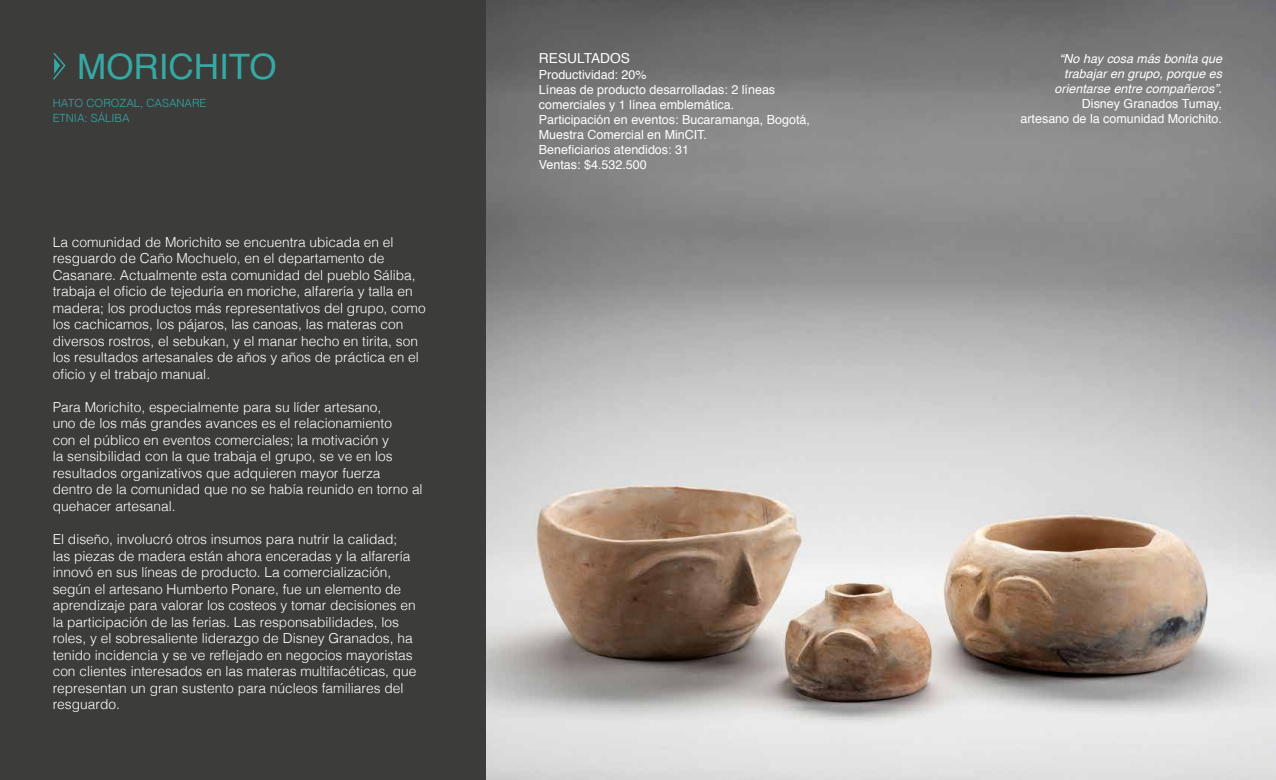
<style>
.page{position:relative;width:1276px;height:780px;background:#fff}
.page>*{position:absolute;margin:0;border:0;box-sizing:border-box;transform-origin:0 0}
.t1{font:35px "Helvetica";color:#35a9a3}
.t2{font:300 13.75px/16.5px "Helvetica";color:#fff}
.t3{font:13.75px "Helvetica";color:#fff}
.t4{font:12.5px/15px "Helvetica";color:#fff}
.t5{font:italic 12.5px/15px "Helvetica";color:#fff;text-align:right}
.t6{font:300 11.25px/15px "Helvetica";color:#32a9a3}
</style>
<div class="page">
<img style="left:486px;top:0;width:789px;height:780px">
<div style="left:0;top:0;width:486px;height:780px;background:#3c3c3b"></div>
<svg style="left:53px;top:53px;width:12px;height:26px"></svg>
<h1 class="t1" style="left:77px;top:40px;width:201px">MORICHITO</h1>
<p class="t6" style="left:53px;top:95px;width:155px">HATO COROZAL, CASANARE<br>ETNIA: SÁLIBA</p>
<p class="t2" style="left:53px;top:233px;width:374px">La comunidad de Morichito se encuentra ubicada en el resguardo de Caño Mochuelo, en el departamento de Casanare. Actualmente esta comunidad del pueblo Sáliba, trabaja el oficio de tejeduría en moriche, alfarería y talla en madera; los productos más representativos del grupo, como los cachicamos, los pájaros, las canoas, las materas con diversos rostros, el sebukan, y el manar hecho en tirita, son los resultados artesanales de años y años de práctica en el oficio y el trabajo manual.</p>
<p class="t2" style="left:53px;top:398px;width:371px">Para Morichito, especialmente para su líder artesano,<br>uno de los más grandes avances es el relacionamiento<br>con el público en eventos comerciales; la motivación y<br>la sensibilidad con la que trabaja el grupo, se ve en los resultados organizativos que adquieren mayor fuerza dentro de la comunidad que no se había reunido en torno al quehacer artesanal.</p>
<p class="t2" style="left:53px;top:530px;width:365px">El diseño, involucró otros insumos para nutrir la calidad; las piezas de madera están ahora enceradas y la alfarería innovó en sus líneas de producto. La comercialización, según el artesano Humberto Ponare, fue un elemento de aprendizaje para valorar los costeos y tomar decisiones en la participación de las ferias. Las responsabilidades, los roles, y el sobresaliente liderazgo de Disney Granados, ha tenido incidencia y se ve reflejado en negocios mayoristas con clientes interesados en las materas multifacéticas, que representan un gran sustento para núcleos familiares del resguardo.</p>
<p class="t3" style="left:539px;top:48px;width:93px">RESULTADOS</p>
<p class="t4" style="left:539px;top:67px;width:272px">Productividad: 20%<br>Líneas de producto desarrolladas: 2 líneas comerciales y 1 línea emblemática.<br>Participación en eventos: Bucaramanga, Bogotá,<br>Muestra Comercial en MinCIT.<br>Beneficiarios atendidos: 31<br>Ventas: $4.532.500</p>
<p class="t5" style="left:1054px;top:52px;width:169px">“No hay cosa más bonita que trabajar en grupo, porque es orientarse entre compañeros”.</p>
<p class="t4" style="left:1020px;top:97px;width:203px;text-align:right">Disney Granados Tumay,<br>artesano de la comunidad Morichito.</p>
</div>
